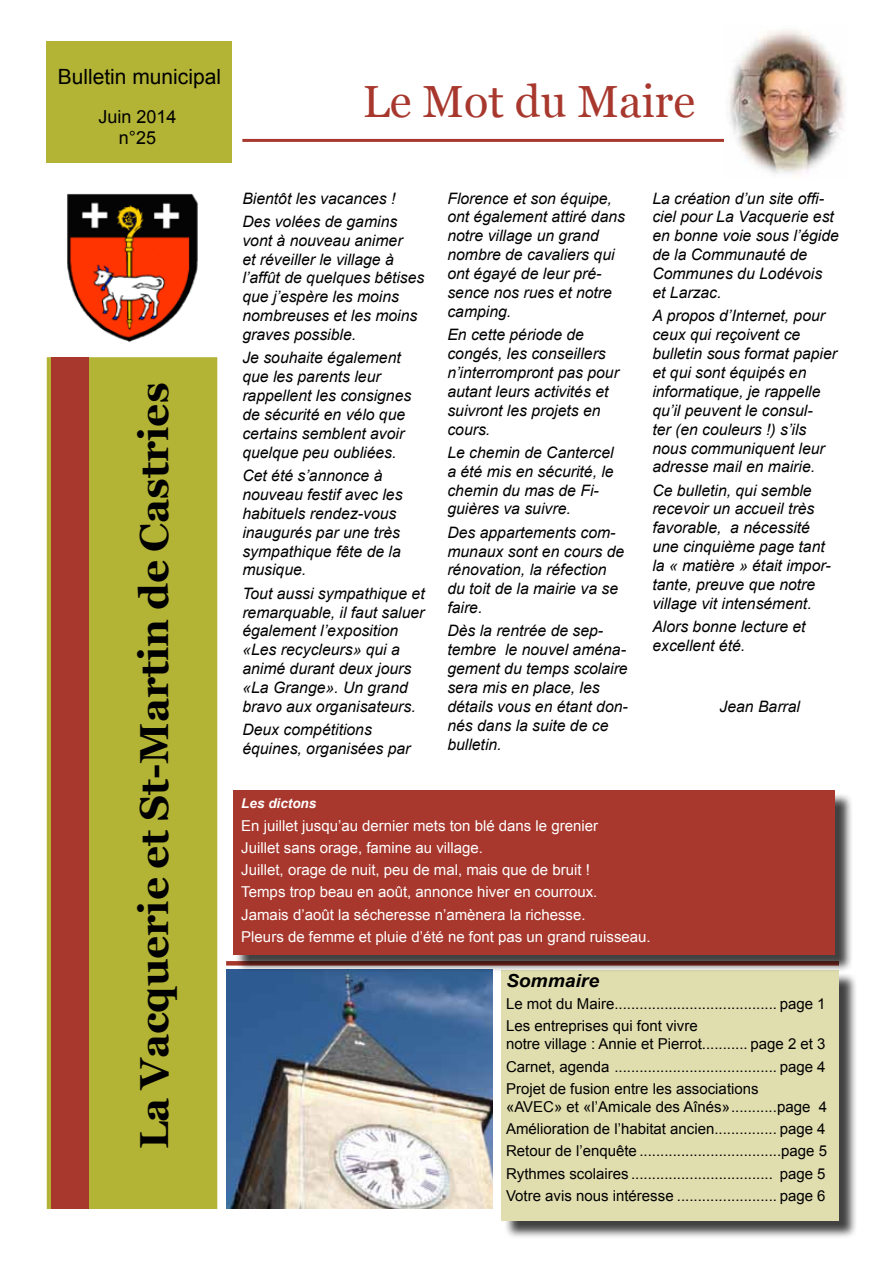
<style>
.page{position:relative;width:893px;height:1263px;background:#fff}
.page>*{position:absolute;margin:0;border:0;box-sizing:border-box;transform-origin:0 0}
.t1{font:45px "Georgia";color:#a8382e}
.t2{font:700 40.5px "Georgia";color:#000}
.t3{font:21px "Arial";color:#000}
.t4{font:18px/21.6px "Arial";color:#000;text-align:center}
.t5{font:italic 700 18px "Arial";color:#000;scale:1.07 1}
.t6{font:italic 15.75px/18.9px "Arial";color:#000}
.t7{font:15px/22.2px "Arial";color:#000;text-align:justify}
.t8{font:15px/22.2px "Arial";color:#fff}
.t9{font:italic 700 13.5px "Arial";color:#fff}
</style>
<div class="page">
<div style="left:47px;top:357px;width:170px;height:852px;background:#b3b336"></div>
<div style="left:47px;top:41px;width:185px;height:122px;background:#b3b336"></div>
<img style="left:67px;top:193px;width:131px;height:149px">
<div style="left:51px;top:357px;width:37px;height:852px;background:#a8382e"></div>
<hr style="left:242px;top:139px;width:597px;height:3px;background:#a8382e">
<div style="left:504px;top:972px;width:354px;height:267px;background:#000;opacity:.75"></div>
<div style="left:502px;top:969px;width:337px;height:251px;background:#e0ddaf"></div>
<img style="left:226px;top:969px;width:267px;height:240px">
<div style="left:235px;top:792px;width:619px;height:181px;background:#000;opacity:.75"></div>
<div style="left:233px;top:790px;width:602px;height:164px;background:#a8382e"></div>
<img style="left:724px;top:30px;width:121px;height:148px">
<h3 class="t3" style="left:58px;top:63px;width:165px">Bulletin municipal</h3>
<p class="t4" style="left:98px;top:106px;width:80px">Juin 2014 n°25</p>
<h2 class="t2" style="left:128px;top:1149px;width:768px;rotate:-90deg">La Vacquerie et St-Martin de Castries</h2>
<h1 class="t1" style="left:363px;top:74px;width:334px">Le Mot du Maire</h1>
<p class="t6" style="left:242px;top:187px;width:156px;line-height:23.1px">Bientôt les vacances !<br>Des volées de gamins</p>
<p class="t6" style="left:242px;top:231px;width:184px">vont à nouveau animer<br>et réveiller le village à l’affût de quelques bêtises que j’espère les moins nombreuses et les moins graves possible.</p>
<p class="t6" style="left:242px;top:348px;width:170px">Je souhaite également que les parents leur rappellent les consignes de sécurité en vélo que certains semblent avoir quelque peu oubliées.</p>
<p class="t6" style="left:242px;top:466px;width:162px">Cet été s’annonce à nouveau festif avec les habituels rendez-vous inaugurés par une très sympathique fête de la musique.</p>
<p class="t6" style="left:242px;top:584px;width:184px">Tout aussi sympathique et remarquable, il faut saluer également l’exposition «Les recycleurs» qui a animé durant deux jours «La Grange». Un grand bravo aux organisateurs.</p>
<p class="t6" style="left:242px;top:720px;width:170px">Deux compétitions équines, organisées par</p>
<p class="t6" style="left:447px;top:189px;width:179px">Florence et son équipe, ont également attiré dans notre village un grand nombre de cavaliers qui ont égayé de leur pré&shy;sence nos rues et notre camping.</p>
<p class="t6" style="left:447px;top:325px;width:173px">En cette période de congés, les conseillers n’interrompront pas pour autant leurs activités et suivront les projets en cours.</p>
<p class="t6" style="left:447px;top:443px;width:168px">Le chemin de Cantercel a été mis en sécurité, le chemin du mas de Fi&shy;guières va suivre.</p>
<p class="t6" style="left:447px;top:523px;width:178px">Des appartements com&shy;munaux sont en cours de rénovation, la réfection du toit de la mairie va se faire.</p>
<p class="t6" style="left:447px;top:622px;width:182px">Dès la rentrée de sep&shy;tembre le nouvel aména&shy;gement du temps scolaire sera mis en place, les détails vous en étant don&shy;nés dans la suite de ce bulletin.</p>
<p class="t6" style="left:652px;top:189px;width:188px">La création d’un site offi&shy;ciel pour La Vacquerie est en bonne voie sous l’égide de la Communauté de<br>Communes du Lodévois et Larzac.</p>
<p class="t6" style="left:652px;top:306px;width:186px">A propos d’Internet, pour ceux qui reçoivent ce bulletin sous format papier et qui sont équipés en informatique, je rappelle qu’il peuvent le consul-<br>ter (en couleurs !) s’ils nous communiquent leur adresse mail en mairie.</p>
<p class="t6" style="left:652px;top:481px;width:180px">Ce bulletin, qui semble recevoir un accueil très favorable, a nécessité une cinquième page tant la « matière » était impor&shy;tante, preuve que notre village vit intensément.</p>
<p class="t6" style="left:652px;top:617px;width:155px">Alors bonne lecture et excellent été.</p>
<p class="t6" style="left:719px;top:697px;width:82px">Jean Barral</p>
<p class="t9" style="left:241px;top:795px;width:77px">Les dictons</p>
<p class="t8" style="left:241px;top:814px;width:411px">En juillet jusqu’au dernier mets ton blé dans le grenier<br>Juillet sans orage, famine au village.<br>Juillet, orage de nuit, peu de mal, mais que de bruit !<br>Temps trop beau en août, annonce hiver en courroux.<br>Jamais d’août la sécheresse n’amènera la richesse.<br>Pleurs de femme et pluie d’été ne font pas un grand ruisseau.</p>
<p class="t5" style="left:506px;top:968px;width:89px">Sommaire</p>
<p class="t7" style="left:506px;top:993px;width:321px">Le mot du Maire....................................... page 1<br>Les entreprises qui font vivre</p>
<p class="t7" style="left:506px;top:1033px;width:321px">notre village : Annie et Pierrot........... page 2 et 3<br>Carnet, agenda ....................................... page 4<br>Projet de fusion entre les associations</p>
<p class="t7" style="left:506px;top:1096px;width:323px">«AVEC» et «l’Amicale des Aînés»...........page 4<br>Amélioration de l’habitat ancien............... page 4<br>Retour de l’enquête ..................................page 5<br>Rythmes scolaires .................................. page 5<br>Votre avis nous intéresse ........................ page 6</p>
</div>
